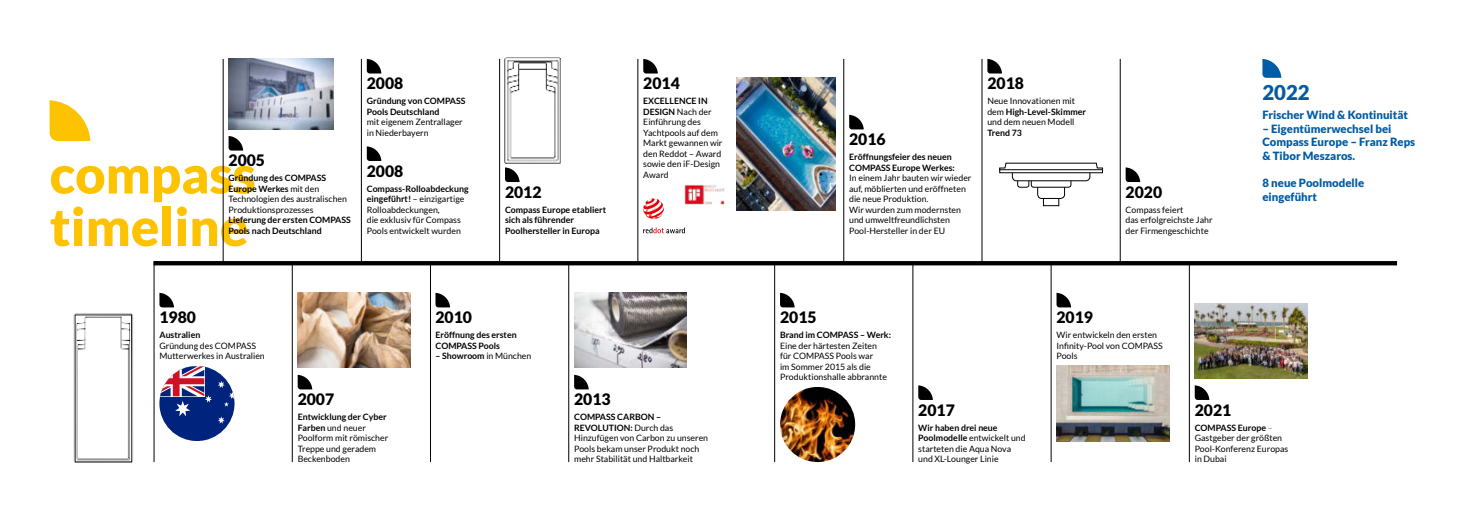
<style>
.page{position:relative;width:1474px;height:521px;background:#fff}
.page>*{position:absolute;margin:0;border:0;box-sizing:border-box;transform-origin:0 0}
.t1{font:900 52.5px/52.5px "Lato";color:#fdc300}
.t2{font:900 20.39px "Lato";color:#005ca4}
.t3{font:900 15.75px "Lato";color:#000}
.t4{font:900 11.38px/13.7px "Lato";color:#005ca4}
.t5{font:8.75px/10.5px "Lato";color:#000}
.t6{font:700 8.75px/10.5px "Lato";color:#000}
.s1{font-weight:700}
.s2{font-weight:400}
.s3{font-weight:300}
</style>
<div class="page">
<svg style="left:50px;top:100px;width:40px;height:41px"></svg>
<hr style="left:154px;top:261px;width:1242px;height:4px;background:#000">
<hr style="left:154px;top:261px;width:1px;height:201px;background:#000">
<hr style="left:223px;top:59px;width:1px;height:205px;background:#000">
<hr style="left:292px;top:263px;width:1px;height:199px;background:#000">
<hr style="left:430px;top:264px;width:1px;height:198px;background:#000">
<hr style="left:499px;top:59px;width:1px;height:205px;background:#000">
<hr style="left:361px;top:59px;width:1px;height:205px;background:#000">
<hr style="left:568px;top:263px;width:1px;height:199px;background:#000">
<hr style="left:637px;top:59px;width:1px;height:205px;background:#000">
<svg style="left:643px;top:227px;width:42px;height:6px"></svg>
<svg style="left:643px;top:198px;width:21px;height:21px"></svg>
<img style="left:574px;top:293px;width:113px;height:75px">
<img style="left:1194px;top:303px;width:113px;height:75px">
<svg style="left:228px;top:136px;width:15px;height:15px"></svg>
<svg style="left:367px;top:59px;width:14px;height:14px"></svg>
<svg style="left:367px;top:146px;width:14px;height:15px"></svg>
<svg style="left:159px;top:293px;width:15px;height:14px"></svg>
<svg style="left:298px;top:375px;width:14px;height:14px"></svg>
<svg style="left:435px;top:293px;width:15px;height:14px"></svg>
<svg style="left:505px;top:167px;width:14px;height:15px"></svg>
<svg style="left:643px;top:59px;width:15px;height:14px"></svg>
<img style="left:684px;top:184px;width:41px;height:20px">
<svg style="left:574px;top:375px;width:14px;height:14px"></svg>
<img style="left:780px;top:387px;width:75px;height:75px;border-radius:38px">
<hr style="left:774px;top:263px;width:1px;height:199px;background:#000">
<hr style="left:843px;top:59px;width:1px;height:205px;background:#000">
<hr style="left:912px;top:263px;width:1px;height:199px;background:#000">
<hr style="left:1050px;top:264px;width:1px;height:198px;background:#000">
<hr style="left:1119px;top:59px;width:1px;height:205px;background:#000">
<hr style="left:981px;top:59px;width:1px;height:205px;background:#000">
<hr style="left:1188px;top:263px;width:1px;height:199px;background:#000">
<svg style="left:780px;top:293px;width:14px;height:14px"></svg>
<svg style="left:918px;top:385px;width:14px;height:15px"></svg>
<svg style="left:1194px;top:385px;width:15px;height:15px"></svg>
<svg style="left:849px;top:115px;width:14px;height:14px"></svg>
<svg style="left:1125px;top:167px;width:15px;height:15px"></svg>
<svg style="left:987px;top:59px;width:15px;height:14px"></svg>
<img style="left:737px;top:78px;width:98px;height:133px">
<img style="left:298px;top:293px;width:112px;height:75px">
<img style="left:1056px;top:366px;width:113px;height:75px">
<img style="left:504px;top:58px;width:57px;height:106px">
<img style="left:73px;top:313px;width:61px;height:150px">
<svg style="left:1262px;top:59px;width:19px;height:19px"></svg>
<div style="left:1043px;top:187px;width:16px;height:19px;border:1px solid #000"></div>
<div style="left:1037px;top:179px;width:27px;height:19px;background:#fff;border-radius:4px"></div>
<div style="left:1037px;top:178px;width:27px;height:21px;border:1px solid #000;border-radius:4px"></div>
<svg style="left:1031px;top:173px;width:39px;height:14px"></svg>
<div style="left:1030px;top:173px;width:41px;height:15px;border:1px solid #000;border-radius:2px"></div>
<div style="left:1017px;top:173px;width:12px;height:15px;border:1px solid #000;border-radius:2px"></div>
<svg style="left:1012px;top:167px;width:77px;height:14px"></svg>
<div style="left:1012px;top:166px;width:78px;height:15px;border:1px solid #000;border-radius:4px"></div>
<svg style="left:999px;top:162px;width:104px;height:9px"></svg>
<div style="left:999px;top:169px;width:103px;height:4px;border:1px solid #000"></div>
<img style="left:228px;top:59px;width:106px;height:70px">
<svg style="left:1056px;top:293px;width:15px;height:14px"></svg>
<div style="left:159px;top:366px;width:75px;height:75px;background:#00247d;border-radius:38px"></div>
<svg style="left:159px;top:366px;width:53px;height:50px"></svg>
<svg style="left:218px;top:416px;width:7px;height:8px"></svg>
<svg style="left:218px;top:381px;width:16px;height:26px"></svg>
<h3 class="t3" style="left:228px;top:154px;width:38px">2005</h3>
<p class="t5" style="left:228px;top:173px;width:120px"><span class="s1">Gründung des COMPASS<br>Europe Werkes</span> mit den<br>Technologien des australischen<br>Produktionsprozesses</p>
<p class="t6" style="left:228px;top:215px;width:124px">Lieferung der ersten COMPASS<br>Pools nach Deutschland</p>
<h1 class="t1" style="left:50px;top:147px;width:208px">compass timeline</h1>
<h3 class="t3" style="left:367px;top:77px;width:38px">2008</h3>
<p class="t6" style="left:367px;top:96px;width:100px">Gründung von COMPASS<br>Pools Deutschland</p>
<p class="t5" style="left:367px;top:117px;width:98px">mit eigenem Zentrallager in Niederbayern</p>
<h3 class="t3" style="left:367px;top:165px;width:38px">2008</h3>
<p class="t5" style="left:367px;top:183px;width:103px"><span class="s1">Compass-Rolloabdeckung eingeführt!</span> – einzigartige<br>Rolloabdeckungen,<br>die exklusiv für Compass<br>Pools entwickelt wurden</p>
<h3 class="t3" style="left:505px;top:186px;width:38px">2012</h3>
<p class="t6" style="left:505px;top:204px;width:103px">Compass Europe etabliert sich als führender<br>Poolhersteller in Europa</p>
<h3 class="t3" style="left:159px;top:311px;width:38px">1980</h3>
<p class="t6" style="left:159px;top:330px;width:42px">Australien</p>
<p class="t5" style="left:159px;top:340px;width:107px">Gründung des CoMPASS<br>Mutterwerkes in Australien</p>
<h3 class="t3" style="left:435px;top:311px;width:38px">2010</h3>
<p class="t6" style="left:435px;top:330px;width:83px">Eröffnung des ersten<br>COMPASS Pools</p>
<p class="t6" style="left:435px;top:351px;width:97px">– Showroom <span class="s2">in München</span></p>
<h3 class="t3" style="left:643px;top:77px;width:38px">2014</h3>
<p class="t5" style="left:643px;top:96px;width:81px"><span class="s1">EXCELLENCE IN<br>DESIGN</span> Nach der<br>Einführung des<br>Yachtpools auf dem<br>Markt gewannen wir den Reddot – Award sowie den iF-Design<br>Award</p>
<h3 class="t3" style="left:298px;top:393px;width:38px">2007</h3>
<p class="t5" style="left:298px;top:412px;width:92px"><span class="s1">Entwicklung der Cyber<br>Farben</span> und neuer<br>Poolform mit römischer<br>Treppe und geradem<br>Beckenboden</p>
<h3 class="t3" style="left:574px;top:393px;width:38px">2013</h3>
<p class="t5" style="left:574px;top:412px;width:135px"><span class="s1">COMPASS CARBON –<br>REVOLUTION:</span> Durch das<br>Hinzufügen von Carbon zu unseren<br>Pools bekam unser Produkt noch mehr Stabilität und Haltbarkeit</p>
<h3 class="t3" style="left:987px;top:77px;width:38px">2018</h3>
<p class="t5" style="left:987px;top:96px;width:100px">Neue Innovationen mit dem <span class="s1">High-Level-Skimmer </span>und dem neuen Modell</p>
<p class="t6" style="left:987px;top:127px;width:36px">Trend 73</p>
<h3 class="t3" style="left:849px;top:133px;width:38px">2016</h3>
<p class="t6" style="left:849px;top:152px;width:107px">Eröffnungsfeier des neuen<br>COMPASS Europe Werkes:</p>
<p class="t5" style="left:849px;top:173px;width:124px">In einem Jahr bauten wir wieder auf, möblierten und eröffneten die neue Produktion.<br>Wir wurden zum modernsten und umweltfreundlichsten<br>Pool-Hersteller in der EU</p>
<h3 class="t3" style="left:1125px;top:186px;width:38px">2020</h3>
<p class="t5" style="left:1125px;top:204px;width:88px">Compass feiert<br>das erfolgreichste Jahr der Firmengeschichte</p>
<h3 class="t3" style="left:780px;top:311px;width:38px">2015</h3>
<p class="t6" style="left:780px;top:330px;width:113px">Brand im COMPASS – Werk:</p>
<p class="t5" style="left:780px;top:340px;width:108px">Eine der härtesten Zeiten für CoMPASS Pools war<br>im Sommer 2015 als die<br>Produktionshalle abbrannte</p>
<h3 class="t3" style="left:1056px;top:311px;width:38px">2019</h3>
<p class="t5" style="left:1056px;top:330px;width:108px">Wir entwickeln den ersten<br>Infinity-Pool von CoMPASS<br>Pools</p>
<h2 class="t2" style="left:1262px;top:84px;width:49px">2022</h2>
<h3 class="t4" style="left:1262px;top:108px;width:147px">Frischer Wind &amp; Kontinuität</h3>
<h3 class="t4" style="left:1262px;top:121px;width:154px">– Eigentümerwechsel bei<br>Compass Europe – Franz Reps &amp; Tibor Meszaros.</h3>
<h3 class="t4" style="left:1262px;top:176px;width:103px">8 neue Poolmodelle eingeführt</h3>
<h3 class="t3" style="left:918px;top:404px;width:38px">2017</h3>
<p class="t5" style="left:918px;top:422px;width:109px"><span class="s1">Wir haben drei neue<br>Poolmodelle</span> entwickelt und starteten die Aqua Nova und XL-Lounger Linie</p>
<h3 class="t3" style="left:1194px;top:404px;width:38px">2021</h3>
<p class="t5" style="left:1194px;top:422px;width:95px"><span class="s1">COMPASS Europe</span> <span class="s3">–<br></span>Gastgeber der größten<br>Pool-Konferenz Europas in Dubai</p>
</div>
